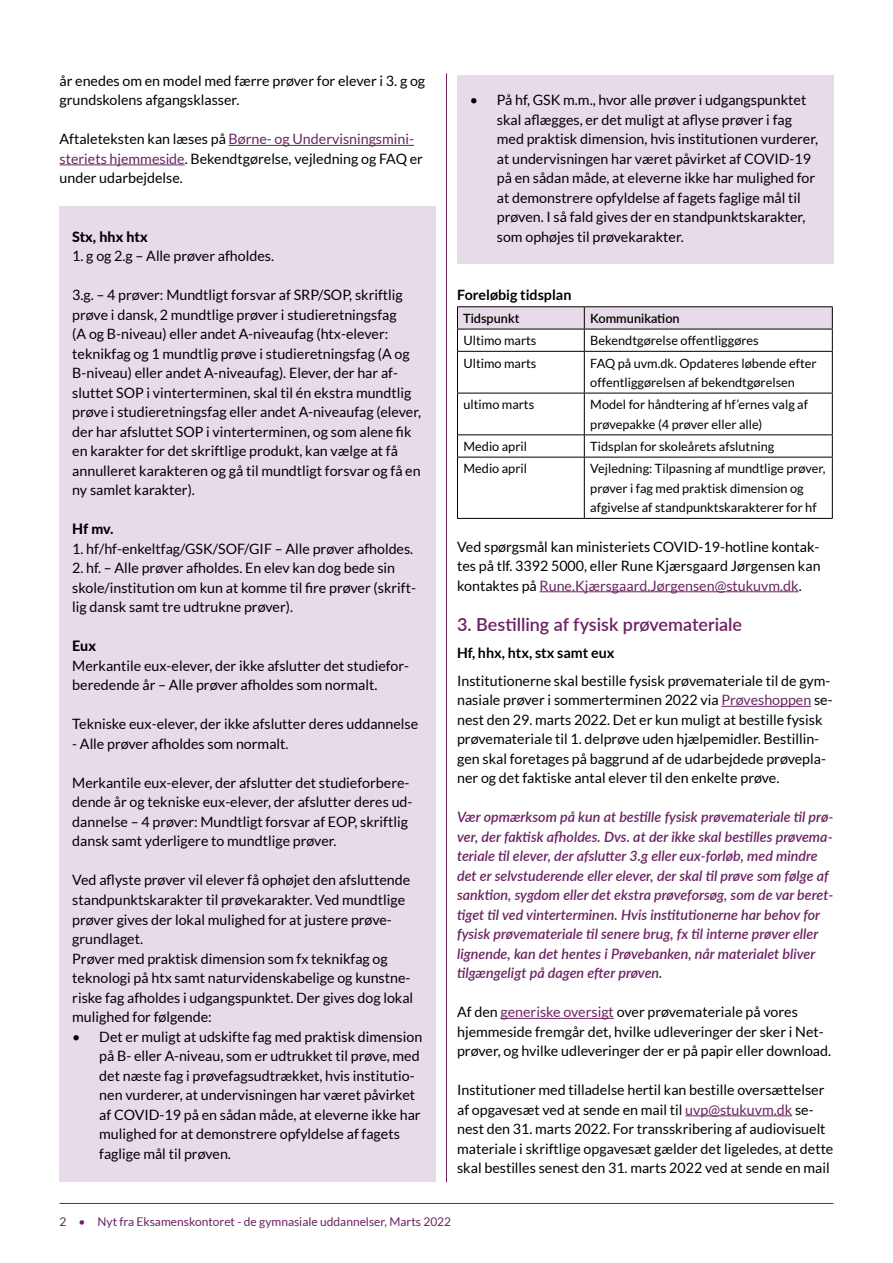
<style>
.page{position:relative;width:893px;height:1263px;background:#fff}
.page>*{position:absolute;margin:0;border:0;box-sizing:border-box;transform-origin:0 0}
.H3_Overskrift_12_14{font:600 18px "Lato";color:#6c2263}
.Brødtekst_9_5_13{font:14.25px/19.5px "Lato";color:#000}
.Brødtekst_9_5_13-2{font:italic 600 14.25px/19.5px "Lato";color:#6c2263}
.H4_Fed_sort{font:700 14.25px "Lato";color:#000}
.Brødtekst_9_5_13-3{font:800 14.25px "Lato";letter-spacing:-.005em;color:#000}
.Brødtekst_9_5_13-4{font:700 14.25px "Lato";color:#000}
.Brødtekst_9_5_13-5{font:12.75px/19.5px "Lato";color:#000}
.Brødtekst_9_5_13-6{font:600 12.75px "Lato";color:#000}
.t1{font:12px "Lato";color:#6c2263}
.s1{color:#6c2263}
</style>
<div class="page">
<hr style="left:446px;top:73px;width:1px;height:1109px;background:#6c2263">
<hr style="left:60px;top:1203px;width:773px;height:1px;background:#6c2263">
<div style="left:457px;top:75px;width:376px;height:189px;background:#e8dbe9"></div>
<div style="left:60px;top:206px;width:376px;height:976px;background:#e8dbe9"></div>
<hr style="left:229px;top:145px;width:185px;height:1px;background:#6c2263">
<hr style="left:60px;top:164px;width:125px;height:1px;background:#6c2263">
<hr style="left:540px;top:591px;width:259px;height:1px;background:#6c2263">
<hr style="left:721px;top:706px;width:90px;height:1px;background:#6c2263">
<hr style="left:500px;top:1018px;width:114px;height:1px;background:#6c2263">
<hr style="left:685px;top:1115px;width:107px;height:1px;background:#6c2263">
<hr style="left:457px;top:306px;width:127px;height:1px;background:#000">
<hr style="left:584px;top:306px;width:249px;height:1px;background:#000">
<svg style="left:457px;top:307px;width:376px;height:44px"></svg>
<hr style="left:457px;top:351px;width:127px;height:1px;background:#000">
<hr style="left:457px;top:352px;width:1px;height:41px;background:#000">
<hr style="left:584px;top:351px;width:249px;height:1px;background:#000">
<hr style="left:584px;top:352px;width:1px;height:41px;background:#000">
<hr style="left:832px;top:352px;width:1px;height:41px;background:#000">
<hr style="left:457px;top:393px;width:127px;height:1px;background:#000">
<hr style="left:457px;top:393px;width:1px;height:41px;background:#000">
<hr style="left:584px;top:393px;width:249px;height:1px;background:#000">
<hr style="left:584px;top:393px;width:1px;height:41px;background:#000">
<hr style="left:832px;top:393px;width:1px;height:41px;background:#000">
<hr style="left:457px;top:434px;width:127px;height:1px;background:#000">
<svg style="left:457px;top:435px;width:1px;height:22px"></svg>
<hr style="left:584px;top:434px;width:249px;height:1px;background:#000">
<svg style="left:584px;top:435px;width:1px;height:22px"></svg>
<svg style="left:832px;top:435px;width:1px;height:22px"></svg>
<hr style="left:457px;top:457px;width:127px;height:1px;background:#000">
<hr style="left:457px;top:457px;width:1px;height:61px;background:#000">
<hr style="left:584px;top:457px;width:249px;height:1px;background:#000">
<hr style="left:584px;top:457px;width:1px;height:61px;background:#000">
<hr style="left:832px;top:457px;width:1px;height:61px;background:#000">
<hr style="left:457px;top:518px;width:127px;height:1px;background:#000">
<hr style="left:584px;top:518px;width:249px;height:1px;background:#000">
<p class="Brødtekst_9_5_13" style="left:60px;top:71px;width:367px">år enedes om en model med færre prøver for elever i 3. g og grundskolens afgangsklasser.</p>
<p class="Brødtekst_9_5_13" style="left:60px;top:129px;width:365px">Aftaleteksten kan læses på <span class="s1">Børne- og Undervisningsmini&shy;steriets hjemmeside</span>. Bekendtgørelse, vejledning og FAQ er under udarbejdelse.</p>
<p class="Brødtekst_9_5_13-3" style="left:72px;top:226px;width:77px">Stx, hhx htx</p>
<p class="Brødtekst_9_5_13" style="left:72px;top:246px;width:203px">1. g og 2.g – Alle prøver afholdes.</p>
<p class="Brødtekst_9_5_13" style="left:72px;top:285px;width:350px">3.g. – 4 prøver: Mundtligt forsvar af SRP/SOP, skriftlig prøve i dansk, 2 mundtlige prøver i studieretningsfag<br>(A og B-niveau) eller andet A-niveaufag (htx-elever: teknikfag og 1 mundtlig prøve i studieretningsfag (A og B-niveau) eller andet A-niveaufag). Elever, der har af&shy;sluttet SOP i vinterterminen, skal til én ekstra mundtlig prøve i studieretningsfag eller andet A-niveaufag (elever, der har afsluttet SOP i vinterterminen, og som alene fik en karakter for det skriftlige produkt, kan vælge at få annulleret karakteren og gå til mundtligt forsvar og få en ny samlet karakter).</p>
<p class="Brødtekst_9_5_13-3" style="left:72px;top:519px;width:43px">Hf mv.</p>
<p class="Brødtekst_9_5_13" style="left:72px;top:539px;width:342px">1. hf/hf-enkeltfag/GSK/SOF/GIF – Alle prøver afholdes.</p>
<p class="Brødtekst_9_5_13" style="left:72px;top:558px;width:345px">2. hf. – Alle prøver afholdes. En elev kan dog bede sin skole/institution om kun at komme til fire prøver (skrift&shy;lig dansk samt tre udtrukne prøver).</p>
<p class="Brødtekst_9_5_13-3" style="left:72px;top:636px;width:25px">Eux</p>
<p class="Brødtekst_9_5_13" style="left:72px;top:656px;width:338px">Merkantile eux-elever, der ikke afslutter det studiefor&shy;beredende år – Alle prøver afholdes som normalt.</p>
<p class="Brødtekst_9_5_13" style="left:72px;top:714px;width:347px">Tekniske eux-elever, der ikke afslutter deres uddannelse</p>
<p class="Brødtekst_9_5_13" style="left:72px;top:734px;width:218px">- Alle prøver afholdes som normalt.</p>
<p class="Brødtekst_9_5_13" style="left:72px;top:773px;width:342px">Merkantile eux-elever, der afslutter det studieforbere&shy;dende år og tekniske eux-elever, der afslutter deres ud&shy;dannelse – 4 prøver: Mundtligt forsvar af EOP, skriftlig dansk samt yderligere to mundtlige prøver.</p>
<p class="Brødtekst_9_5_13" style="left:72px;top:870px;width:339px">Ved aflyste prøver vil elever få ophøjet den afsluttende standpunktskarakter til prøvekarakter. Ved mundtlige prøver gives der lokal mulighed for at justere prøve&shy;grundlaget.</p>
<p class="Brødtekst_9_5_13" style="left:72px;top:948px;width:342px">Prøver med praktisk dimension som fx teknikfag og teknologi på htx samt naturvidenskabelige og kunstne&shy;riske fag afholdes i udgangspunktet. Der gives dog lokal mulighed for følgende:</p>
<p class="Brødtekst_9_5_13" style="left:99px;top:1026px;width:325px;text-indent:-27px">• Det er muligt at udskifte fag med praktisk dimension på B- eller A-niveau, som er udtrukket til prøve, med det næste fag i prøvefagsudtrækket, hvis institutio&shy;nen vurderer, at undervisningen har været påvirket af COVID-19 på en sådan måde, at eleverne ikke har mulighed for at demonstrere opfyldelse af fagets faglige mål til prøven.</p>
<p class="Brødtekst_9_5_13" style="left:497px;top:90px;width:323px;text-indent:-27px">• På hf, GSK m.m., hvor alle prøver i udgangspunktet skal aflægges, er det muligt at aflyse prøver i fag med praktisk dimension, hvis institutionen vurderer, at undervisningen har været påvirket af COVID-19 på en sådan måde, at eleverne ikke har mulighed for at demonstrere opfyldelse af fagets faglige mål til prøven. I så fald gives der en standpunktskarakter, som ophøjes til prøvekarakter.</p>
<p class="Brødtekst_9_5_13-4" style="left:457px;top:287px;width:116px">Foreløbig tidsplan</p>
<p class="Brødtekst_9_5_13-6" style="left:463px;top:309px;width:58px">Tidspunkt</p>
<p class="Brødtekst_9_5_13-6" style="left:590px;top:309px;width:91px">Kommunikation</p>
<p class="Brødtekst_9_5_13-5" style="left:463px;top:331px;width:74px">Ultimo marts</p>
<p class="Brødtekst_9_5_13-5" style="left:590px;top:331px;width:170px">Bekendtgørelse offentliggøres</p>
<p class="Brødtekst_9_5_13-5" style="left:463px;top:353px;width:74px">Ultimo marts</p>
<p class="Brødtekst_9_5_13-5" style="left:590px;top:353px;width:228px">FAQ på uvm.dk. Opdateres løbende efter offentliggørelsen af bekendtgørelsen</p>
<p class="Brødtekst_9_5_13-5" style="left:463px;top:395px;width:72px">ultimo marts</p>
<p class="Brødtekst_9_5_13-5" style="left:590px;top:395px;width:219px">Model for håndtering af hf’ernes valg af prøvepakke (4 prøver eller alle)</p>
<p class="Brødtekst_9_5_13-5" style="left:463px;top:437px;width:65px">Medio april</p>
<p class="Brødtekst_9_5_13-5" style="left:590px;top:437px;width:186px">Tidsplan for skoleårets afslutning</p>
<p class="Brødtekst_9_5_13-5" style="left:463px;top:459px;width:65px">Medio april</p>
<p class="Brødtekst_9_5_13-5" style="left:590px;top:459px;width:237px">Vejledning: Tilpasning af mundtlige prøver, prøver i fag med praktisk dimension og afgivelse af standpunktskarakterer for hf</p>
<p class="Brødtekst_9_5_13" style="left:457px;top:537px;width:365px;text-align:justify">Ved spørgsmål kan ministeriets COVID-19-hotline kontak&shy;tes på tlf. 3392 5000, eller Rune Kjærsgaard Jørgensen kan kontaktes på <span class="s1">Rune.Kjærsgaard.Jørgensen@stukuvm.dk</span>.</p>
<h2 class="H3_Overskrift_12_14" style="left:457px;top:612px;width:286px">3. Bestilling af fysisk prøvemateriale</h2>
<p class="H4_Fed_sort" style="left:457px;top:644px;width:159px">Hf, hhx, htx, stx samt eux</p>
<p class="Brødtekst_9_5_13" style="left:457px;top:671px;width:377px">Institutionerne skal bestille fysisk prøvemateriale til de gym&shy;nasiale prøver i sommerterminen 2022 via <span class="s1">Prøveshoppen</span> se&shy;nest den 29. marts 2022. Det er kun muligt at bestille fysisk prøvemateriale til 1. delprøve uden hjælpemidler. Bestillin&shy;gen skal foretages på baggrund af de udarbejdede prøvepla&shy;ner og det faktiske antal elever til den enkelte prøve.</p>
<p class="Brødtekst_9_5_13-2" style="left:457px;top:807px;width:378px">Vær opmærksom på kun at bestille fysisk prøvemateriale til prø&shy;ver, der faktisk afholdes. Dvs. at der ikke skal bestilles prøvema&shy;teriale til elever, der afslutter 3.g eller eux-forløb, med mindre det er selvstuderende eller elever, der skal til prøve som følge af sanktion, sygdom eller det ekstra prøveforsøg, som de var beret&shy;tiget til ved vinterterminen. Hvis institutionerne har behov for fysisk prøvemateriale til senere brug, fx til interne prøver eller lignende, kan det hentes i Prøvebanken, når materialet bliver tilgængeligt på dagen efter prøven.</p>
<p class="Brødtekst_9_5_13" style="left:457px;top:1002px;width:376px">Af den <span class="s1">generiske oversigt</span> over prøvemateriale på vores hjemmeside fremgår det, hvilke udleveringer der sker i Net&shy;prøver, og hvilke udleveringer der er på papir eller download.</p>
<p class="Brødtekst_9_5_13" style="left:457px;top:1080px;width:378px">Institutioner med tilladelse hertil kan bestille oversættelser af opgavesæt ved at sende en mail til <span class="s1">uvp@stukuvm.dk</span> se&shy;nest den 31. marts 2022. For transskribering af audiovisuelt materiale i skriftlige opgavesæt gælder det ligeledes, at dette skal bestilles senest den 31. marts 2022 ved at sende en mail</p>
<p class="t1" style="left:60px;top:1215px;width:393px">2 • Nyt fra Eksamenskontoret - de gymnasiale uddannelser, Marts 2022</p>
</div>
